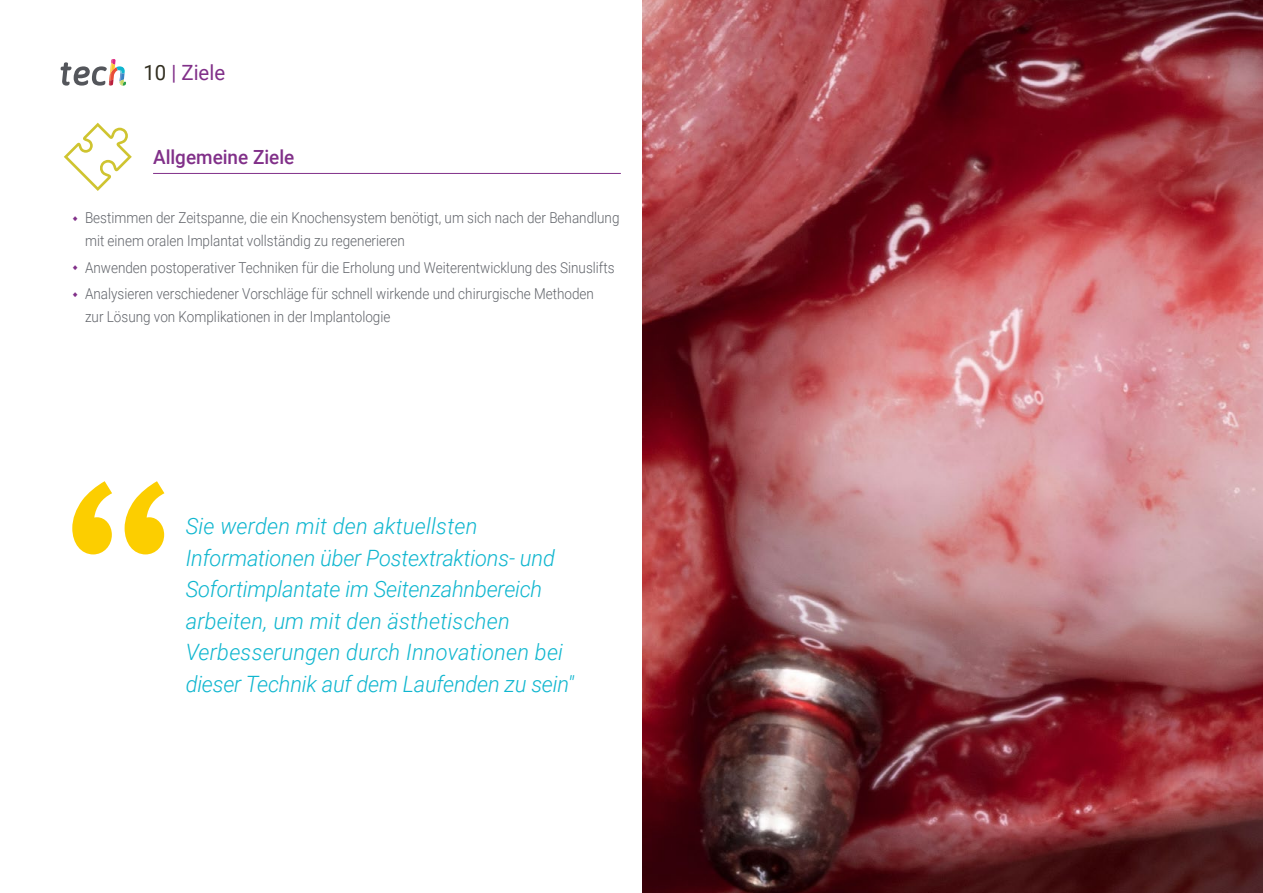
<style>
.page{position:relative;width:1263px;height:893px;background:#fff}
.page>*{position:absolute;margin:0;border:0;box-sizing:border-box;transform-origin:0 0}
.t1{font:italic 300 22.5px/31.5px "Roboto";letter-spacing:-.01em;color:#0fb6cf}
.t2{font:21px "Roboto";color:#813089}
.t3{font:500 19.5px "Roboto";color:#813089}
.t4{font:300 15px/22.5px "Roboto";color:#61646a;scale:.9 1}
.s1{color:#312e20}
</style>
<div class="page">
<svg style="left:72px;top:481px;width:92px;height:73px"></svg>
<img style="left:642px;top:0;width:621px;height:893px">
<svg style="left:61px;top:59px;width:65px;height:27px"></svg>
<hr style="left:153px;top:173px;width:468px;height:1px;background:#813089">
<svg style="left:64px;top:123px;width:68px;height:68px"></svg>
<h2 class="t2" style="left:144px;top:57px;width:83px"><span class="s1">10</span> | Ziele</h2>
<h3 class="t3" style="left:153px;top:144px;width:143px">Allgemeine Ziele</h3>
<p class="t4" style="left:85px;top:206px;width:595px">Bestimmen der Zeitspanne, die ein Knochensystem benötigt, um sich nach der Behandlung mit einem oralen Implantat vollständig zu regenerieren</p>
<p class="t4" style="left:85px;top:253px;width:590px;line-height:26.7px">Anwenden postoperativer Techniken für die Erholung und Weiterentwicklung des Sinuslifts<br>Analysieren verschiedener Vorschläge für schnell wirkende und chirurgische Methoden</p>
<p class="t4" style="left:85px;top:305px;width:341px">zur Lösung von Komplikationen in der Implantologie</p>
<h1 class="t1" style="left:186px;top:510px;width:390px">Sie werden mit den aktuellsten Informationen über Postextraktions- und Sofortimplantate im Seitenzahnbereich arbeiten, um mit den ästhetischen Verbesserungen durch Innovationen bei dieser Technik auf dem Laufenden zu sein"</h1>
</div>
